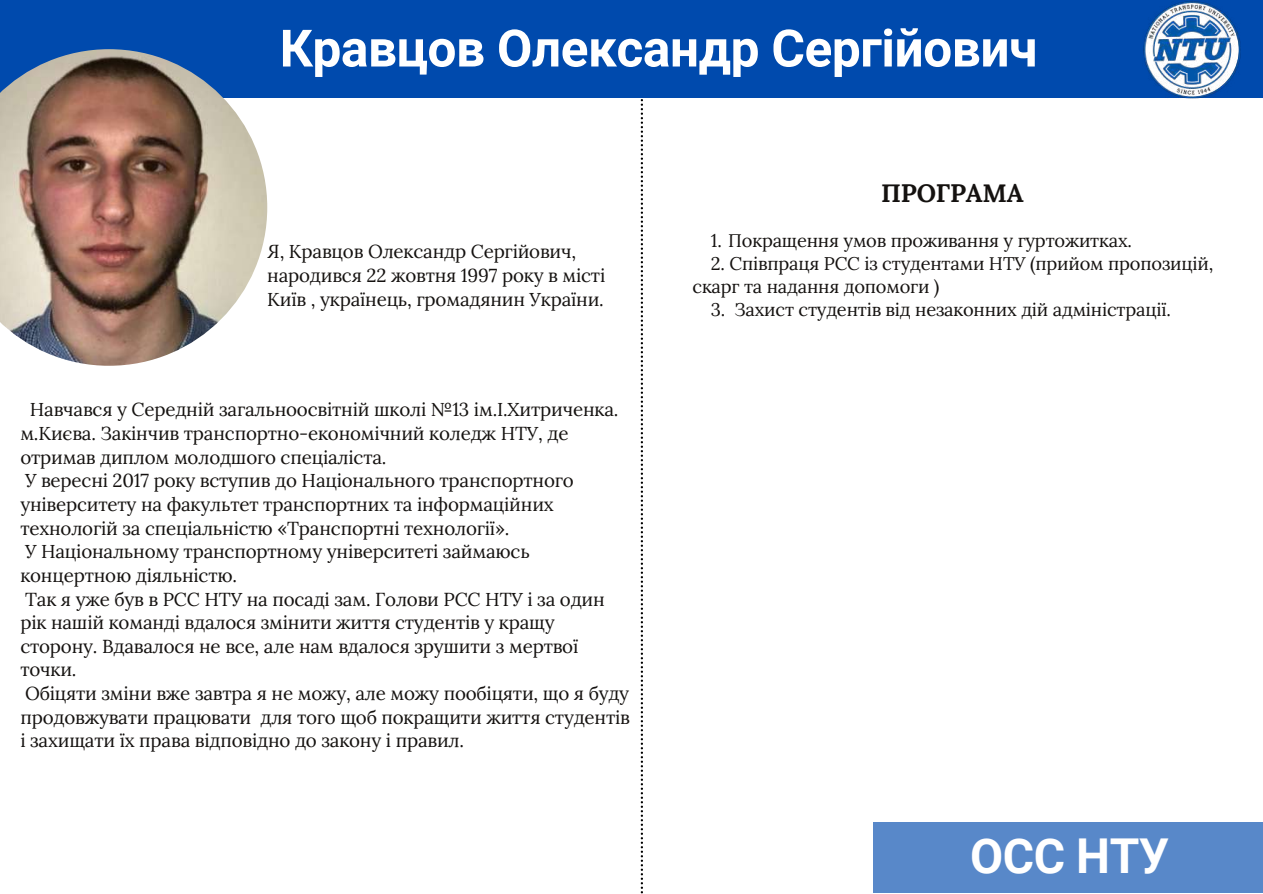
<style>
.page{position:relative;width:1263px;height:894px;background:#fff}
.page>*{position:absolute;margin:0;border:0;box-sizing:border-box;transform-origin:0 0}
.t1{font:62.25px "Roboto";letter-spacing:-.02em;color:#fff}
.t2{font:700 51.45px "Roboto";letter-spacing:-.01em;color:#fff}
.t3{font:700 48px "Roboto";letter-spacing:-.01em;color:#fff}
.t4{font:700 25.2px "Lora";letter-spacing:-.01em;color:#14110f}
.t5{font:18.75px/23.5px "Lora";letter-spacing:-.01em;color:#14110f}
.t6{font:18.3px/23.1px "Lora";letter-spacing:-.01em;color:#14110f}
</style>
<div class="page">
<div style="left:0;top:0;width:1263px;height:98px;background:#004aad"></div>
<svg style="left:641px;top:99px;width:2px;height:794px"></svg>
<img style="left:1143px;top:1px;width:98px;height:98px">
<div style="left:873px;top:821px;width:390px;height:71px;background:#5888c9"></div>
<img style="left:0;top:49px;width:267px;height:316px">
<h1 class="t1" style="left:452px;top:0;width:776px">Савенко Ганна Миколаївна</h1>
<h2 class="t2" style="left:280px;top:19px;width:759px">Кравцов Олександр Сергійович</h2>
<p class="t5" style="left:267px;top:239px;width:340px">Я, Кравцов Олександр Сергійович, народився 22 жовтня 1997 року в місті<br>Київ , українець, громадянин України.</p>
<p class="t5" style="left:20px;top:397px;width:611px;text-indent:9px">Навчався у Середній загальноосвітній школі №13 ім.І.Хитриченка. м.Києва. Закінчив транспортно-економічний коледж НТУ, де отримав диплом молодшого спеціаліста.<br>У вересні 2017 року вступив до Національного транспортного університету на факультет транспортних та інформаційних технологій за спеціальністю «Транспортні технології».<br>У Національному транспортному університеті займаюсь концертною діяльністю.<br>Так я уже був в РСС НТУ на посаді зам. Голови РСС НТУ і за один рік нашій команді вдалося змінити життя студентів у кращу сторону. Вдавалося не все, але нам вдалося зрушити з мертвої точки.<br>Обіцяти зміни вже завтра я не можу, але можу пообіцяти, що я буду продовжувати працювати для того щоб покращити життя студентів і захищати їх права відповідно до закону і правил.</p>
<h3 class="t4" style="left:881px;top:177px;width:144px">ПРОГРАМА</h3>
<p class="t6" style="left:711px;top:229px;width:422px">1. Покращення умов проживання у гуртожитках.</p>
<p class="t6" style="left:692px;top:252px;width:522px;text-indent:18px">2. Співпраця РСС із студентами НТУ (прийом пропозицій, скарг та надання допомоги )</p>
<p class="t6" style="left:711px;top:298px;width:461px">3. Захист студентів від незаконних дій адміністрації.</p>
<h3 class="t3" style="left:970px;top:828px;width:201px">ОСС НТУ</h3>
</div>
